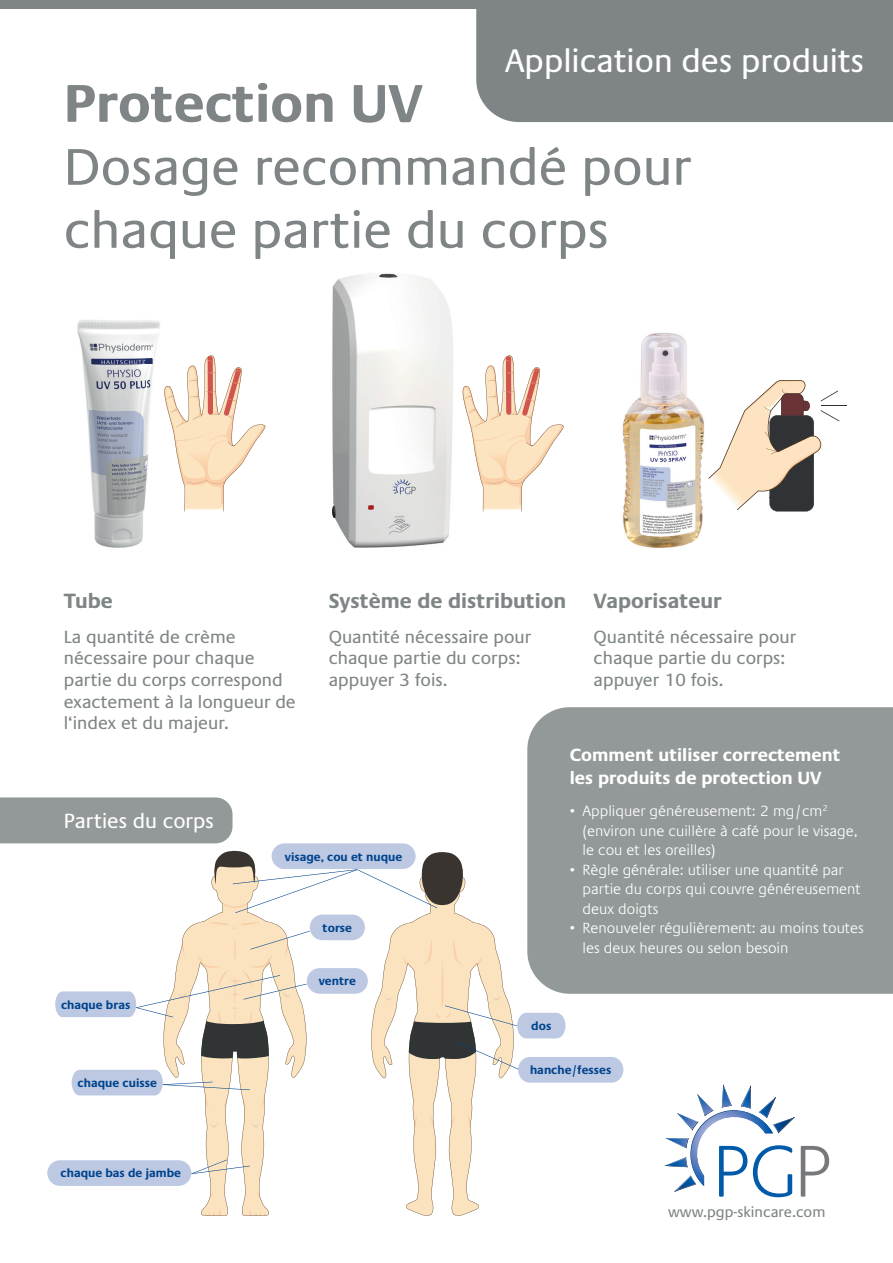
<style>
.page{position:relative;width:893px;height:1263px;background:#fff}
.page>*{position:absolute;margin:0;border:0;box-sizing:border-box;transform-origin:0 0}
.t1{font:700 54px "Praxis LT Pro";color:#7f8586}
.t2{font:52.5px/63px "Praxis LT Pro";color:#7f8586}
.t3{font:33px "Praxis LT Pro";color:#fff}
.t4{font:700 21px "Praxis LT Pro";color:#7f8586}
.t5{font:21px "Praxis LT Pro";color:#fff}
.t6{font:18px/21.6px "Praxis LT Pro";color:#7f8586}
.t7{font:700 18px/22.5px "Praxis LT Pro";color:#fff}
.t8{font:300 15px/19.5px "Praxis LT Pro";color:#fff}
.t9{font:15px "Praxis LT Pro";color:#7f8586}
.t10{font:700 12px "Praxis LT Pro";color:#02448d}
</style>
<div class="page">
<div style="left:518px;top:1057px;width:105px;height:25px;background:#bdc9e3;border-radius:12px"></div>
<div style="left:527px;top:707px;width:366px;height:287px;background:#939899"></div>
<svg style="left:371px;top:877px;width:138px;height:339px"></svg>
<svg style="left:165px;top:876px;width:140px;height:340px"></svg>
<div style="left:310px;top:914px;width:55px;height:26px;background:#bdc9e3;border-radius:13px"></div>
<div style="left:307px;top:968px;width:61px;height:26px;background:#bdc9e3;border-radius:13px"></div>
<svg style="left:214px;top:851px;width:249px;height:62px"></svg>
<svg style="left:801px;top:1146px;width:28px;height:51px"></svg>
<svg style="left:664px;top:1084px;width:131px;height:113px"></svg>
<svg style="left:402px;top:939px;width:164px;height:130px"></svg>
<svg style="left:164px;top:355px;width:102px;height:157px"></svg>
<img style="left:77px;top:320px;width:83px;height:228px">
<svg style="left:708px;top:380px;width:139px;height:131px"></svg>
<img style="left:622px;top:333px;width:83px;height:215px">
<svg style="left:462px;top:355px;width:102px;height:157px"></svg>
<img style="left:332px;top:273px;width:121px;height:275px">
<svg style="left:191px;top:1159px;width:59px;height:15px"></svg>
<div style="left:0;top:0;width:893px;height:9px;background:#7f8586"></div>
<div style="left:476px;top:9px;width:417px;height:113px;background:#7f8586"></div>
<div style="left:272px;top:843px;width:144px;height:26px;background:#bdc9e3;border-radius:13px"></div>
<svg style="left:55px;top:922px;width:255px;height:136px"></svg>
<svg style="left:72px;top:1070px;width:178px;height:38px"></svg>
<div style="left:47px;top:1160px;width:144px;height:26px;background:#bdc9e3;border-radius:13px"></div>
<div style="left:0;top:797px;width:233px;height:46px;background:#939899"></div>
<h3 class="t3" style="left:505px;top:42px;width:361px">Application des produits</h3>
<h1 class="t1" style="left:64px;top:71px;width:360px">Protection UV</h1>
<h2 class="t2" style="left:64px;top:136px;width:629px">Dosage recommandé pour chaque partie du corps</h2>
<h3 class="t4" style="left:64px;top:589px;width:51px">Tube</h3>
<p class="t6" style="left:64px;top:626px;width:234px">La quantité de crème nécessaire pour chaque partie du corps correspond exactement à la longueur de l‘index et du majeur.</p>
<h3 class="t4" style="left:329px;top:589px;width:239px">Système de distribution</h3>
<p class="t6" style="left:329px;top:626px;width:204px">Quantité nécessaire pour chaque partie du corps: appuyer 3 fois.</p>
<h3 class="t4" style="left:594px;top:589px;width:129px">Vaporisateur</h3>
<p class="t6" style="left:594px;top:626px;width:204px">Quantité nécessaire pour chaque partie du corps: appuyer 10 fois.</p>
<h3 class="t5" style="left:64px;top:809px;width:152px">Parties du corps</h3>
<p class="t10" style="left:61px;top:997px;width:71px">chaque bras</p>
<p class="t10" style="left:78px;top:1076px;width:81px">chaque cuisse</p>
<p class="t10" style="left:61px;top:1166px;width:122px">chaque bas de jambe</p>
<p class="t10" style="left:285px;top:849px;width:119px">visage, cou et nuque</p>
<p class="t10" style="left:323px;top:920px;width:31px">torse</p>
<p class="t10" style="left:319px;top:974px;width:39px">ventre</p>
<p class="t7" style="left:570px;top:744px;width:272px">Comment utiliser correctement les produits de protection UV</p>
<p class="t8" style="left:583px;top:801px;width:277px;text-indent:-13px">• Appliquer généreusement: 2 mg/cm<sup>2 </sup>(environ une cuillère à café pour le visage, le cou et les oreilles)</p>
<p class="t8" style="left:583px;top:860px;width:280px;text-indent:-13px">• Règle générale: utiliser une quantité par partie du corps qui couvre généreusement deux doigts</p>
<p class="t8" style="left:583px;top:918px;width:283px;text-indent:-13px">• Renouveler régulièrement: au moins toutes les deux heures ou selon besoin</p>
<p class="t10" style="left:531px;top:1019px;width:22px">dos</p>
<p class="t10" style="left:530px;top:1063px;width:83px">hanche/fesses</p>
<p class="t9" style="left:668px;top:1203px;width:159px">www.pgp-skincare.com</p>
</div>
